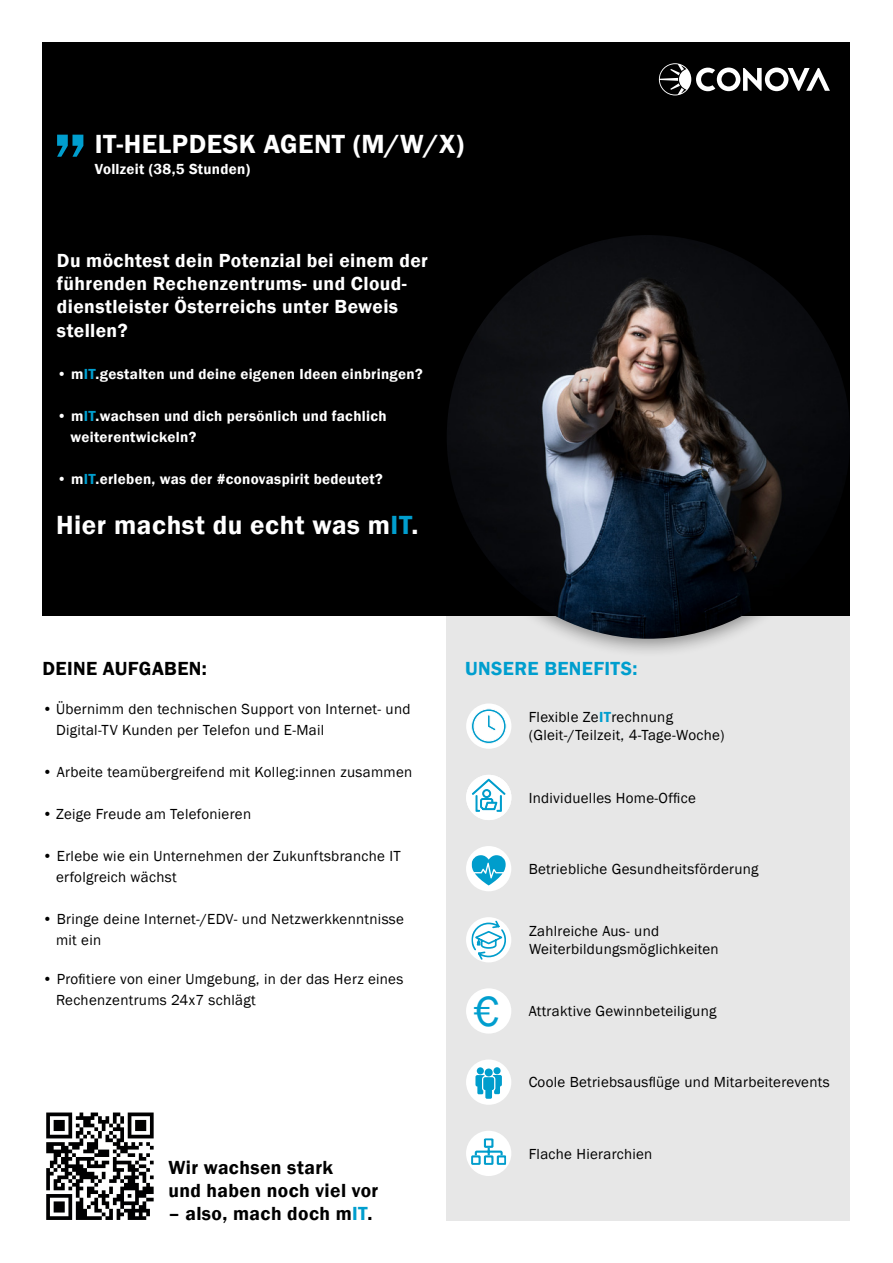
<style>
.page{position:relative;width:893px;height:1263px;background:#fff}
.page>*{position:absolute;margin:0;border:0;box-sizing:border-box;transform-origin:0 0}
.t1{font:600 81px "Franklin Gothic";color:#009ece}
.t2{font:43.5px "Franklin Gothic";color:#009ece}
.t3{font:600 27px "Franklin Gothic";letter-spacing:.02em;color:#fff}
.t4{font:600 19.5px/23.4px "Franklin Gothic";letter-spacing:.02em;color:#fff}
.t5{font:600 19.5px "Franklin Gothic";letter-spacing:.02em;color:#000}
.t6{font:600 19.5px "Franklin Gothic";letter-spacing:.02em;color:#009ece}
.t7{font:15px/21px "Franklin Gothic";letter-spacing:.02em;color:#000}
.t8{font:600 15px/21px "Franklin Gothic";letter-spacing:.02em;color:#fff}
.s1{color:#009ece}
.s2{font-weight:600;color:#009ece}
</style>
<div class="page">
<div style="left:446px;top:549px;width:404px;height:671px;background:#e7e7e7"></div>
<div style="left:43px;top:43px;width:807px;height:573px;background:#000"></div>
<div style="left:432px;top:224px;width:433px;height:434px;background:#000;opacity:.4"></div>
<img style="left:447px;top:235px;width:403px;height:404px;border-radius:202px">
<svg style="left:46px;top:1112px;width:108px;height:108px"></svg>
<svg style="left:659px;top:63px;width:171px;height:32px"></svg>
<div style="left:850px;top:0;width:43px;height:1256px;background:#fff"></div>
<div style="left:466px;top:703px;width:45px;height:46px;background:#fff;border-radius:50%"></div>
<svg style="left:471px;top:709px;width:35px;height:35px"></svg>
<div style="left:466px;top:775px;width:45px;height:45px;background:#fff;border-radius:23px"></div>
<svg style="left:472px;top:778px;width:34px;height:34px"></svg>
<div style="left:466px;top:846px;width:45px;height:45px;background:#fff;border-radius:50%"></div>
<svg style="left:472px;top:855px;width:34px;height:30px"></svg>
<div style="left:466px;top:917px;width:45px;height:45px;background:#fff;border-radius:50%"></div>
<svg style="left:471px;top:920px;width:35px;height:40px"></svg>
<div style="left:466px;top:988px;width:45px;height:45px;background:#fff;border-radius:50%"></div>
<div style="left:466px;top:1059px;width:45px;height:46px;background:#fff;border-radius:50%"></div>
<div style="left:493px;top:1067px;width:8px;height:7px;background:#009dcc;border-radius:50%"></div>
<div style="left:477px;top:1067px;width:7px;height:7px;background:#009dcc;border-radius:50%"></div>
<div style="left:485px;top:1068px;width:8px;height:8px;background:#009dcc;border-radius:50%"></div>
<svg style="left:475px;top:1075px;width:27px;height:24px"></svg>
<div style="left:466px;top:1131px;width:45px;height:45px;background:#fff;border-radius:50%"></div>
<svg style="left:471px;top:1138px;width:35px;height:27px"></svg>
<p class="t1" style="left:53px;top:69px;width:37px">„</p>
<p class="t3" style="left:95px;top:127px;width:371px">IT-HELPDESK AGENT (M/W/X)</p>
<p class="t8" style="left:95px;top:158px;width:157px">Vollzeit (38,5 Stunden)</p>
<p class="t4" style="left:57px;top:249px;width:372px">Du möchtest dein Potenzial bei einem der führenden Rechenzentrums- und Cloud&shy;dienstleister Österreichs unter Beweis</p>
<p class="t4" style="left:57px;top:319px;width:72px">stellen?</p>
<p class="t8" style="left:57px;top:363px;width:367px">• m<span class="s1">IT</span>.gestalten und deine eigenen Ideen einbringen?</p>
<p class="t8" style="left:70px;top:405px;width:318px;text-indent:-14px">• m<span class="s1">IT</span>.wachsen und dich persönlich und fachlich weiterentwickeln?</p>
<p class="t8" style="left:57px;top:468px;width:327px">• m<span class="s1">IT</span>.erleben, was der #conovaspirit bedeutet?</p>
<p class="t3" style="left:56px;top:509px;width:364px">Hier machst du echt was m<span class="s1">IT</span>.</p>
<p class="t5" style="left:43px;top:656px;width:166px">DEINE AUFGABEN:</p>
<p class="t7" style="left:56px;top:699px;width:356px;text-indent:-14px">• Übernimm den technischen Support von Internet- und<br>Digital-TV Kunden per Telefon und E-Mail</p>
<p class="t7" style="left:43px;top:762px;width:371px">• Arbeite teamübergreifend mit Kolleg:innen zusammen</p>
<p class="t7" style="left:43px;top:804px;width:210px">• Zeige Freude am Telefonieren</p>
<p class="t7" style="left:56px;top:846px;width:346px;text-indent:-14px">• Erlebe wie ein Unternehmen der Zukunftsbranche IT erfolgreich wächst</p>
<p class="t7" style="left:56px;top:909px;width:349px;text-indent:-14px">• Bringe deine Internet-/EDV- und Netzwerkkenntnisse mit ein</p>
<p class="t7" style="left:56px;top:969px;width:349px;text-indent:-14px">• Profitiere von einer Umgebung, in der das Herz eines<br>Rechenzentrums 24x7 schlägt</p>
<p class="t5" style="left:168px;top:1155px;width:166px">Wir wachsen stark</p>
<p class="t5" style="left:168px;top:1178px;width:211px">und haben noch viel vor</p>
<p class="t5" style="left:168px;top:1202px;width:206px">– also, mach doch m<span class="s1">IT</span>.</p>
<p class="t6" style="left:465px;top:656px;width:174px">UNSERE BENEFITS:</p>
<p class="t7" style="left:529px;top:707px;width:146px">Flexible Ze<span class="s2">IT</span>rechnung</p>
<p class="t7" style="left:529px;top:725px;width:197px">(Gleit-/Teilzeit, 4-Tage-Woche)</p>
<p class="t7" style="left:529px;top:787px;width:169px">Individuelles Home-Office</p>
<p class="t7" style="left:529px;top:859px;width:231px">Betriebliche Gesundheitsförderung</p>
<p class="t2" style="left:474px;top:984px;width:27px">€</p>
<p class="t7" style="left:529px;top:921px;width:132px">Zahlreiche Aus- und</p>
<p class="t7" style="left:529px;top:939px;width:191px">Weiterbildungsmöglichkeiten</p>
<p class="t7" style="left:529px;top:1001px;width:189px">Attraktive Gewinnbeteiligung</p>
<p class="t7" style="left:529px;top:1072px;width:302px">Coole Betriebsausflüge und Mitarbeiterevents</p>
<p class="t7" style="left:529px;top:1143px;width:125px">Flache Hierarchien</p>
</div>
